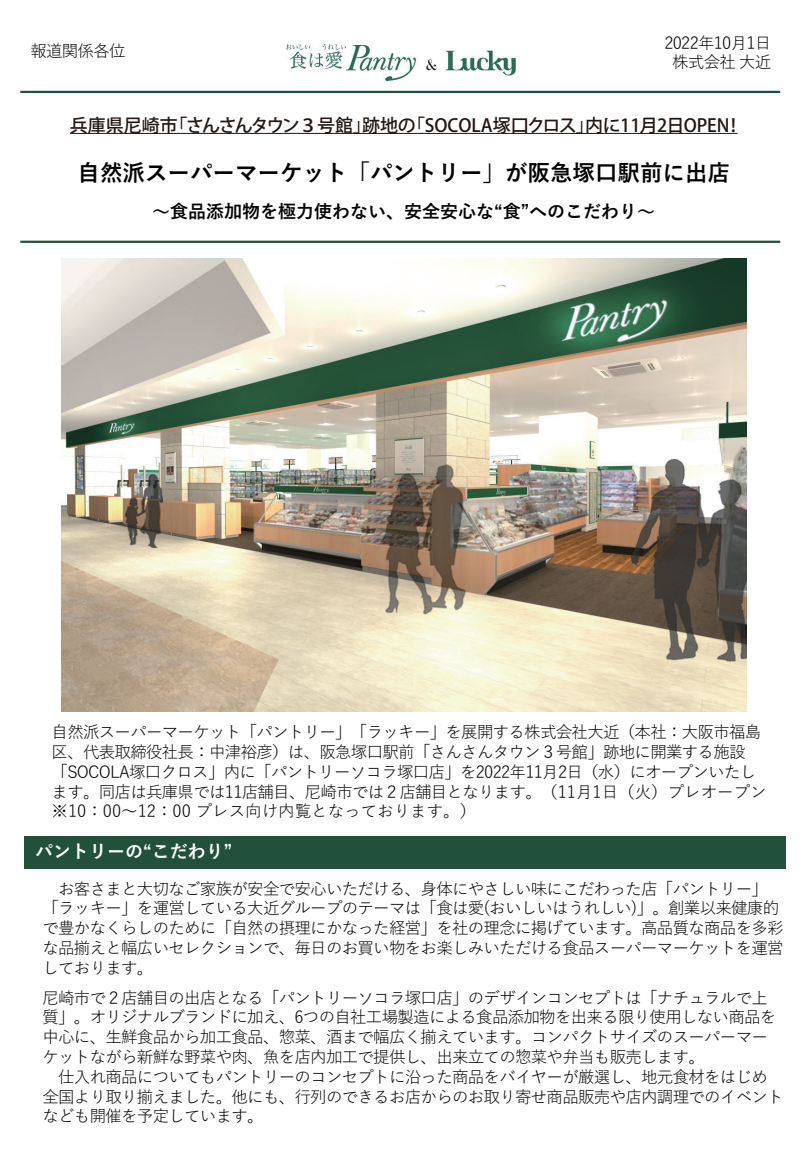
<style>
.page{position:relative;width:810px;height:1170px;background:#fff}
.page>*{position:absolute;margin:0;border:0;box-sizing:border-box;transform-origin:0 0}
.t1{font:700 22.5px "Yu Gothic";color:#030303}
.t2{font:500 18px "Koz Go Pr 6 N";color:#221713}
.t3{font:700 18px "Yu Gothic";color:#030303}
.t4{font:700 18px "Yu Gothic";color:#fff}
.t5{font:16.5px/19.8px "Yu Gothic";letter-spacing:-.045em;color:#030303}
</style>
<div class="page">
<hr style="left:20px;top:91px;width:760px;height:2px;background:#21503b">
<hr style="left:20px;top:241px;width:760px;height:2px;background:#21503b">
<div style="left:24px;top:836px;width:762px;height:33px;background:#21503b"></div>
<img style="left:287px;top:45px;width:58px;height:24px">
<img style="left:347px;top:45px;width:168px;height:35px">
<hr style="left:70px;top:133px;width:668px;height:1px;background:#221713">
<img style="left:62px;top:259px;width:685px;height:453px">
<p class="t5" style="left:30px;top:38px;width:97px">報道関係各位</p>
<p class="t5" style="left:664px;top:31px;width:109px;text-align:center">2022年10月1日株式会社 大近</p>
<p class="t2" style="left:70px;top:115px;width:674px">兵庫県尼崎市「さんさんタウン３号館」跡地の「SOCOLA塚口クロス」内に11月2日OPEN！</p>
<h1 class="t1" style="left:78px;top:160px;width:654px">自然派スーパーマーケット「パントリー」が阪急塚口駅前に出店</h1>
<p class="t3" style="left:152px;top:201px;width:505px">～食品添加物を極力使わない、安全安心な“食”へのこだわり～</p>
<p class="t5" style="left:52px;top:720px;width:733px">自然派スーパーマーケット「パントリー」「ラッキー」を展開する株式会社大近（本社：大阪市福島<br>区、代表取締役社長：中津裕彦）は、阪急塚口駅前「さんさんタウン３号館」跡地に開業する施設「SOCOLA塚口クロス」内に「パントリーソコラ塚口店」を2022年11月2日（水）にオープンいたし<br>ます。同店は兵庫県では11店舗目、尼崎市では２店舗目となります。（11月1日（火）プレオープン　※10：00～12：00 プレス向け内覧となっております。）</p>
<p class="t4" style="left:35px;top:841px;width:199px">パントリーの“こだわり”</p>
<p class="t5" style="left:42px;top:876px;width:743px">　お客さまと大切なご家族が安全で安心いただける、身体にやさしい味にこだわった店「パントリー」「ラッキー」を運営している大近グループのテーマは「食は愛(おいしいはうれしい)」。創業以来健康的で豊かなくらしのために「自然の摂理にかなった経営」を社の理念に掲げています。高品質な商品を多彩な品揃えと幅広いセレクションで、毎日のお買い物をお楽しみいただける食品スーパーマーケットを運営しております。</p>
<p class="t5" style="left:42px;top:986px;width:743px">尼崎市で２店舗目の出店となる「パントリーソコラ塚口店」のデザインコンセプトは「ナチュラルで上質」。オリジナルブランドに加え、6つの自社工場製造による食品添加物を出来る限り使用しない商品を中心に、生鮮食品から加工食品、惣菜、酒まで幅広く揃えています。コンパクトサイズのスーパーマーケットながら新鮮な野菜や肉、魚を店内加工で提供し、出来立ての惣菜や弁当も販売します。<br>　仕入れ商品についてもパントリーのコンセプトに沿った商品をバイヤーが厳選し、地元食材をはじめ全国より取り揃えました。他にも、行列のできるお店からのお取り寄せ商品販売や店内調理でのイベントなども開催を予定しています。</p>
</div>
